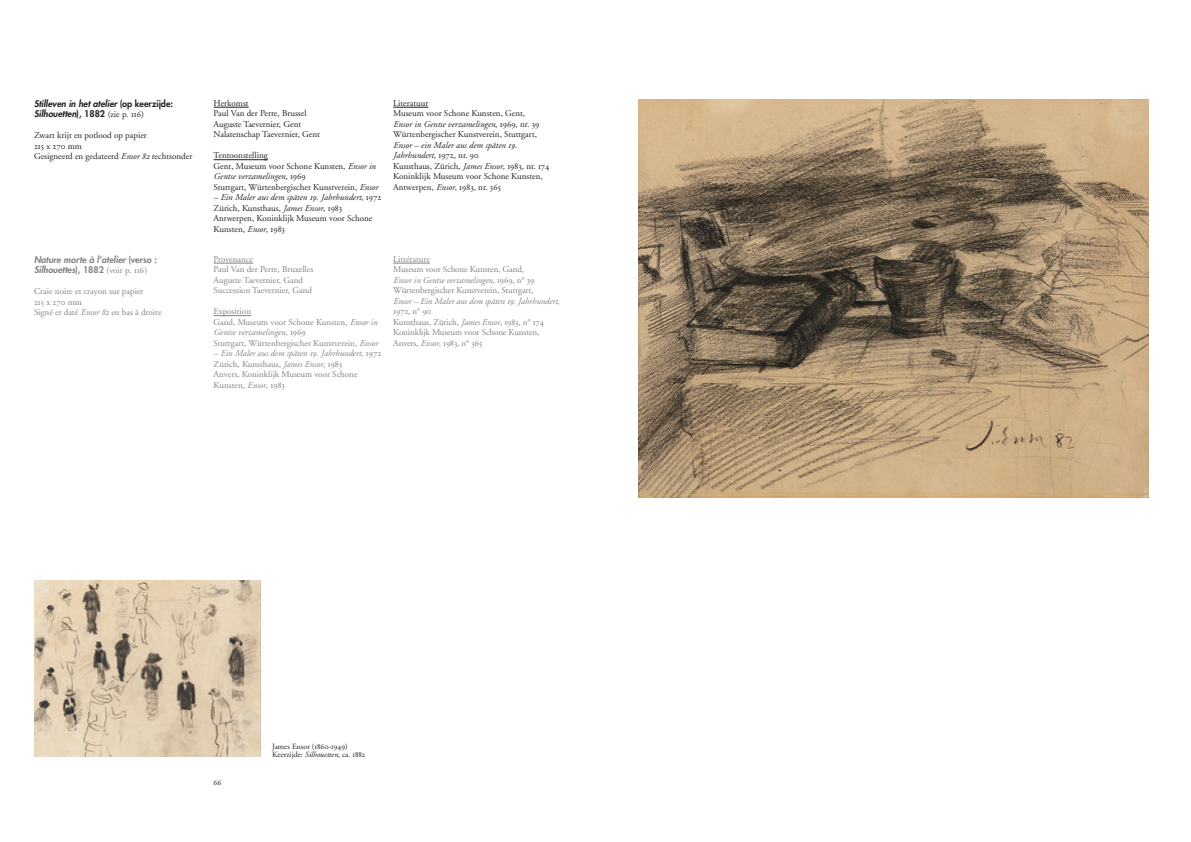
<style>
.page{position:relative;width:1191px;height:842px;background:#fff}
.page>*{position:absolute;margin:0;border:0;box-sizing:border-box;transform-origin:0 0}
.t1{font:9px/10.5px "Adobe Garamond STEURS";color:#231f20}
.t2{font:9px/10.5px "Adobe Garamond STEURS";color:#808285}
.t3{font:italic 800 9px/10.5px "Futura Std";color:#231f20}
.t4{font:italic 800 9px/10.5px "Futura Std";color:#808285}
.t5{font:8px/8px "Adobe Garamond STEURS";color:#231f20}
.s1{font-style:normal}
.s2{font-family:"Adobe Garamond STEURS";font-weight:400;font-style:normal}
.s3{font-style:italic}
</style>
<div class="page">
<hr style="left:214px;top:107px;width:35px;height:1px;background:#231f20">
<hr style="left:214px;top:160px;width:54px;height:1px;background:#231f20">
<hr style="left:393px;top:107px;width:35px;height:1px;background:#231f20">
<hr style="left:214px;top:263px;width:39px;height:1px;background:#808285">
<hr style="left:214px;top:315px;width:37px;height:1px;background:#808285">
<hr style="left:393px;top:263px;width:37px;height:1px;background:#808285">
<img style="left:638px;top:99px;width:510px;height:399px">
<img style="left:34px;top:581px;width:227px;height:176px">
<p class="t3" style="left:34px;top:98px;width:141px">Stilleven in het atelier <span class="s1">(op keerzijde:<br></span>Silhouetten<span class="s1">)</span>, <span class="s1">1882</span> <span class="s2">(zie p. 116)</span></p>
<p class="t1" style="left:34px;top:130px;width:160px">Zwart krijt en potlood op papier<br>215 x 270 mm<br>Gesigneerd en gedateerd <span class="s3">Ensor 82</span> rechtsonder</p>
<p class="t4" style="left:34px;top:254px;width:124px">Nature morte à l’atelier <span class="s1">(verso :<br></span>Silhouettes<span class="s1">), 1882</span> <span class="s2">(voir p. 116)</span></p>
<p class="t2" style="left:34px;top:286px;width:129px">Craie noire et crayon sur papier<br>215 x 270 mm<br>Signé et daté <span class="s3">Ensor 82</span> en bas à droite</p>
<p class="t1" style="left:214px;top:98px;width:108px">Herkomst<br>Paul Van der Perre, Brussel<br>Auguste Taevernier, Gent<br>Nalatenschap Taevernier, Gent</p>
<p class="t1" style="left:214px;top:150px;width:166px">Tentoonstelling<br>Gent, Museum voor Schone Kunsten, <span class="s3">Ensor in Gentse verzamelingen</span>, 1969<br>Stuttgart, Würtenbergischer Kunstverein, <span class="s3">Ensor</span></p>
<p class="t1" style="left:214px;top:192px;width:169px"><span class="s3">– Ein Maler aus dem späten 19. Jahrhundert</span>, 1972<br>Zürich, Kunsthaus, <span class="s3">James Ensor</span>, 1983<br>Antwerpen, Koninklijk Museum voor Schone Kunsten, <span class="s3">Ensor</span>, 1983</p>
<p class="t2" style="left:214px;top:254px;width:101px">Provenance<br>Paul Van der Perre, Bruxelles<br>Auguste Taevernier, Gand<br>Succession Taevernier, Gand</p>
<p class="t2" style="left:214px;top:306px;width:166px">Exposition<br>Gand, Museum voor Schone Kunsten, <span class="s3">Ensor in Gentse verzamelingen</span>, 1969<br>Stuttgart, Würtenbergischer Kunstverein, <span class="s3">Ensor</span></p>
<p class="t2" style="left:214px;top:348px;width:169px"><span class="s3">– Ein Maler aus dem späten 19. Jahrhundert</span>, 1972<br>Zürich, Kunsthaus, <span class="s3">James Ensor</span>, 1983<br>Anvers, Koninklijk Museum voor Schone Kunsten, <span class="s3">Ensor</span>, 1983</p>
<p class="t1" style="left:393px;top:98px;width:148px">Literatuur<br>Museum voor Schone Kunsten, Gent, <span class="s3">Ensor in Gentse verzamelingen</span>, 1969, nr. 39<br>Würtenbergischer Kunstverein, Stuttgart,</p>
<p class="t1" style="left:393px;top:140px;width:158px"><span class="s3">Ensor – ein Maler aus dem späten 19.<br>Jahrhundert</span>, 1972, nr. 90<br>Kunsthaus, Zürich, <span class="s3">James Ensor</span>, 1983, nr. 174<br>Koninklijk Museum voor Schone Kunsten, Antwerpen, <span class="s3">Ensor</span>, 1983, nr. 365</p>
<p class="t2" style="left:393px;top:254px;width:168px">Littérature<br>Museum voor Schone Kunsten, Gand,<br><span class="s3">Ensor in Gentse verzamelingen</span>, 1969, n° 39<br>Würtenbergischer Kunstverein, Stuttgart,<br><span class="s3">Ensor – Ein Maler aus dem späten 19. Jahrhundert</span>, 1972, n° 90<br>Kunsthaus, Zürich, <span class="s3">James Ensor</span>, 1983, n° 174<br>Koninklijk Museum voor Schone Kunsten, Anvers, <span class="s3">Ensor</span>, 1983, n° 365</p>
<p class="t5" style="left:214px;top:779px;width:9px">66</p>
<p class="t5" style="left:272px;top:743px;width:95px">James Ensor (1860-1949)<br>Keerzijde: <span class="s3">Silhouetten</span>, ca. 1882</p>
</div>
